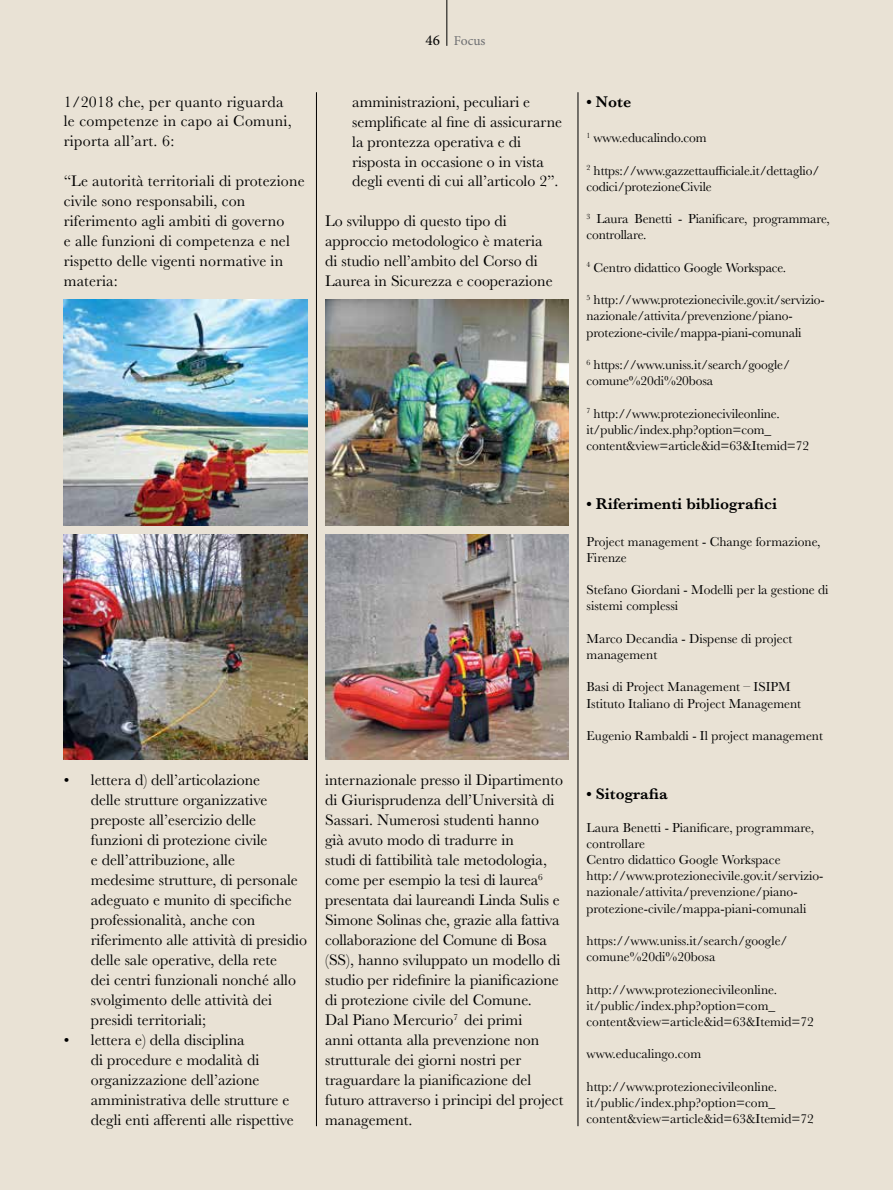
<style>
.page{position:relative;width:893px;height:1190px;background:#fff}
.page>*{position:absolute;margin:0;border:0;box-sizing:border-box;transform-origin:0 0}
.t1{font:600 16.05px "Baskerville";color:#000}
.t2{font:15.9px/20px "Baskerville";color:#000}
.t3{font:15.9px/20px "Baskerville";letter-spacing:.02em;color:#000}
.t4{font:600 15.9px "Baskerville";color:#000}
.t5{font:13.5px/16.2px "Baskerville";color:#000}
.t6{font:13.5px "Minion Pro";color:#6d6e71}
.s1{font-size:15px;color:#000}
</style>
<div class="page">
<div style="left:0;top:0;width:892px;height:1189px;background:#e9e2d5"></div>
<hr style="left:446px;top:0;width:1px;height:46px;background:#000">
<hr style="left:577px;top:92px;width:1px;height:1033px;background:#000">
<hr style="left:316px;top:92px;width:1px;height:1033px;background:#000">
<img style="left:64px;top:300px;width:243px;height:225px">
<img style="left:64px;top:534px;width:243px;height:225px">
<img style="left:325px;top:534px;width:243px;height:225px">
<img style="left:325px;top:300px;width:243px;height:225px">
<p class="t3" style="left:64px;top:92px;width:229px">1/2018 che, per quanto riguarda le competenze in capo ai Comuni, riporta all’art. 6:</p>
<p class="t2" style="left:64px;top:171px;width:242px">“Le autorità territoriali di protezione civile sono responsabili, con riferimento agli ambiti di governo<br>e alle funzioni di competenza e nel rispetto delle vigenti normative in materia:</p>
<p class="t6" style="left:425px;top:32px;width:62px"><span class="s1">46</span> Focus</p>
<p class="t2" style="left:352px;top:92px;width:211px">amministrazioni, peculiari e semplificate al fine di assicurarne la prontezza operativa e di risposta in occasione o in vista degli eventi di cui all’articolo 2”.</p>
<p class="t2" style="left:325px;top:211px;width:229px">Lo sviluppo di questo tipo di approccio metodologico è materia di studio nell’ambito del Corso di Laurea in Sicurezza e cooperazione</p>
<p class="t2" style="left:91px;top:770px;width:218px;text-indent:-27px">• lettera d) dell’articolazione<br>delle strutture organizzative preposte all’esercizio delle funzioni di protezione civile<br>e dell’attribuzione, alle<br>medesime strutture, di personale adeguato e munito di specifiche professionalità, anche con riferimento alle attività di presidio delle sale operative, della rete<br>dei centri funzionali nonché allo svolgimento delle attività dei presidi territoriali;</p>
<p class="t2" style="left:91px;top:1029px;width:204px;text-indent:-27px">• lettera e) della disciplina<br>di procedure e modalità di organizzazione dell’azione amministrativa delle strutture e degli enti afferenti alle rispettive</p>
<p class="t2" style="left:325px;top:770px;width:239px">internazionale presso il Dipartimento di Giurisprudenza dell’Università di Sassari. Numerosi studenti hanno<br>già avuto modo di tradurre in<br>studi di fattibilità tale metodologia, come per esempio la tesi di laurea<sup>6 </sup>presentata dai laureandi Linda Sulis e Simone Solinas che, grazie alla fattiva collaborazione del Comune di Bosa (SS), hanno sviluppato un modello di studio per ridefinire la pianificazione di protezione civile del Comune.<br>Dal Piano Mercurio<sup>7</sup> dei primi<br>anni ottanta alla prevenzione non strutturale dei giorni nostri per traguardare la pianificazione del futuro attraverso i principi del project management.</p>
<p class="t1" style="left:586px;top:90px;width:46px">• Note</p>
<p class="t5" style="left:586px;top:130px;width:122px"><sup>1</sup> www.educalindo.com</p>
<p class="t5" style="left:586px;top:162px;width:234px"><sup>2</sup> https://www.gazzettaufficiale.it/dettaglio/ codici/protezioneCivile</p>
<p class="t5" style="left:586px;top:211px;width:245px"><sup>3</sup> Laura Benetti - Pianificare, programmare, controllare.</p>
<p class="t5" style="left:586px;top:259px;width:201px"><sup>4</sup> Centro didattico Google Workspace.</p>
<p class="t5" style="left:586px;top:292px;width:240px"><sup>5</sup> http://www.protezionecivile.gov.it/servizio&shy;nazionale/attivita/prevenzione/piano&shy;protezione-civile/mappa-piani-comunali</p>
<p class="t5" style="left:586px;top:357px;width:205px"><sup>6</sup> https://www.uniss.it/search/google/ comune%20di%20bosa</p>
<p class="t5" style="left:586px;top:405px;width:224px"><sup>7</sup> http://www.protezionecivileonline. it/public/index.php?option=com_ content&amp;view=article&amp;id=63&amp;Itemid=72</p>
<p class="t1" style="left:586px;top:493px;width:192px">• Riferimenti bibliografici</p>
<p class="t5" style="left:586px;top:533px;width:235px">Project management - Change formazione,<br>Firenze</p>
<p class="t5" style="left:586px;top:581px;width:243px">Stefano Giordani - Modelli per la gestione di sistemi complessi</p>
<p class="t5" style="left:586px;top:630px;width:207px">Marco Decandia - Dispense di project management</p>
<p class="t5" style="left:586px;top:679px;width:216px">Basi di Project Management – ISIPM<br>Istituto Italiano di Project Management</p>
<p class="t5" style="left:586px;top:727px;width:238px">Eugenio Rambaldi - Il project management</p>
<p class="t4" style="left:586px;top:782px;width:83px">• Sitografia</p>
<p class="t5" style="left:586px;top:819px;width:238px">Laura Benetti - Pianificare, programmare, controllare<br>Centro didattico Google Workspace http://www.protezionecivile.gov.it/servizio&shy;nazionale/attivita/prevenzione/piano&shy;protezione-civile/mappa-piani-comunali</p>
<p class="t5" style="left:586px;top:932px;width:202px">https://www.uniss.it/search/google/ comune%20di%20bosa</p>
<p class="t5" style="left:586px;top:981px;width:229px">http://www.protezionecivileonline. it/public/index.php?option=com_ content&amp;view=article&amp;id=63&amp;Itemid=72</p>
<p class="t5" style="left:586px;top:1045px;width:116px">www.educalingo.com</p>
<p class="t5" style="left:586px;top:1078px;width:229px">http://www.protezionecivileonline. it/public/index.php?option=com_ content&amp;view=article&amp;id=63&amp;Itemid=72</p>
</div>
